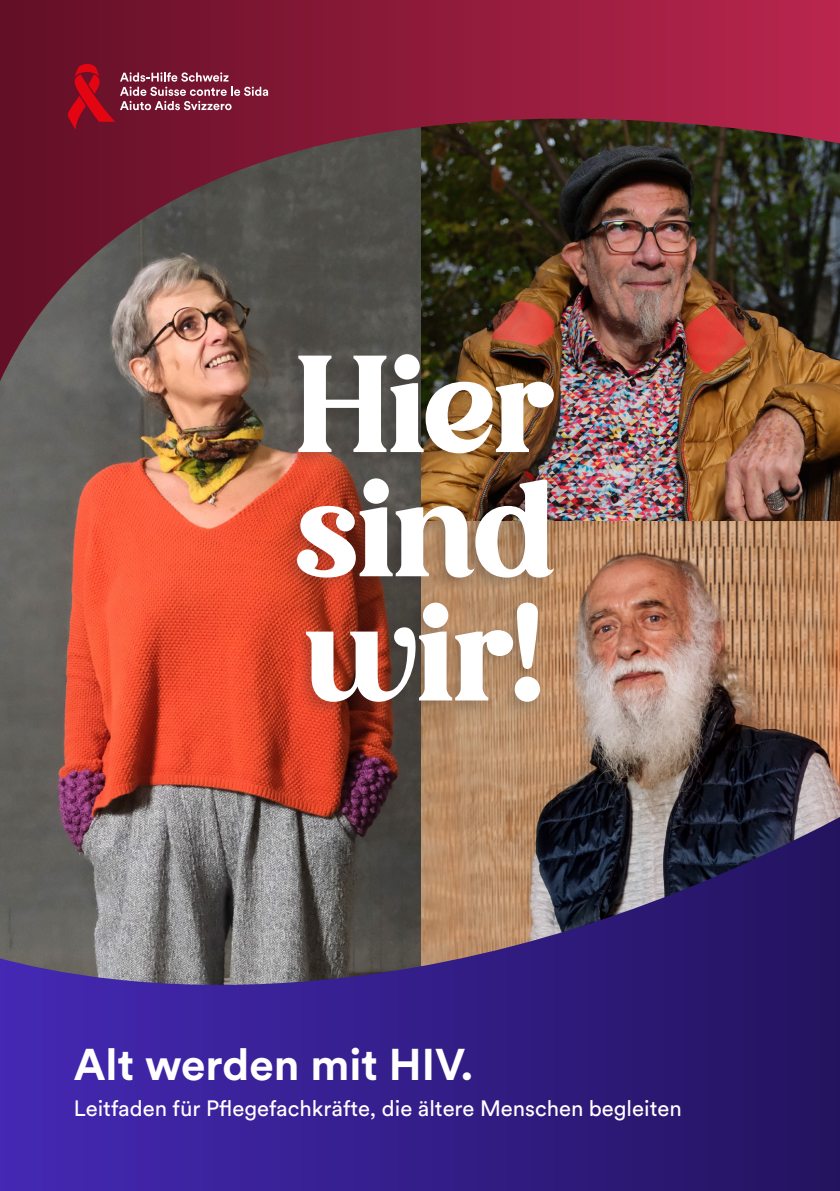
<style>
.page{position:relative;width:840px;height:1191px;background:#fff}
.page>*{position:absolute;margin:0;border:0;box-sizing:border-box;transform-origin:0 0}
.t1{font:133px/124.2px "Avigea";letter-spacing:.005em;color:#fff;text-align:justify}
.t2{font:700 44px "Circular Std";color:#fff}
.t3{font:22px "Circular Std";color:#fff}
</style>
<div class="page">
<img style="left:420px;top:521px;width:419px;height:296px">
<img style="left:559px;top:381px;width:280px;height:140px">
<img style="left:0;top:381px;width:420px;height:436px">
<img style="left:0;top:0;width:839px;height:381px">
<svg style="left:0;top:817px;width:839px;height:374px;background:#47377b"></svg>
<svg style="left:67px;top:64px;width:201px;height:66px;background:#8b2940"></svg>
<div style="left:280px;top:348px;width:279px;height:371px;background:#231f20;opacity:.25"></div>
<h1 class="t1" style="left:295px;top:345px;width:260px">Hier sind wir!</h1>
<h2 class="t2" style="left:74px;top:1036px;width:401px">Alt werden mit HIV.</h2>
<p class="t3" style="left:74px;top:1095px;width:609px">Leitfaden für Pflegefachkräfte, die ältere Menschen begleiten</p>
</div>
